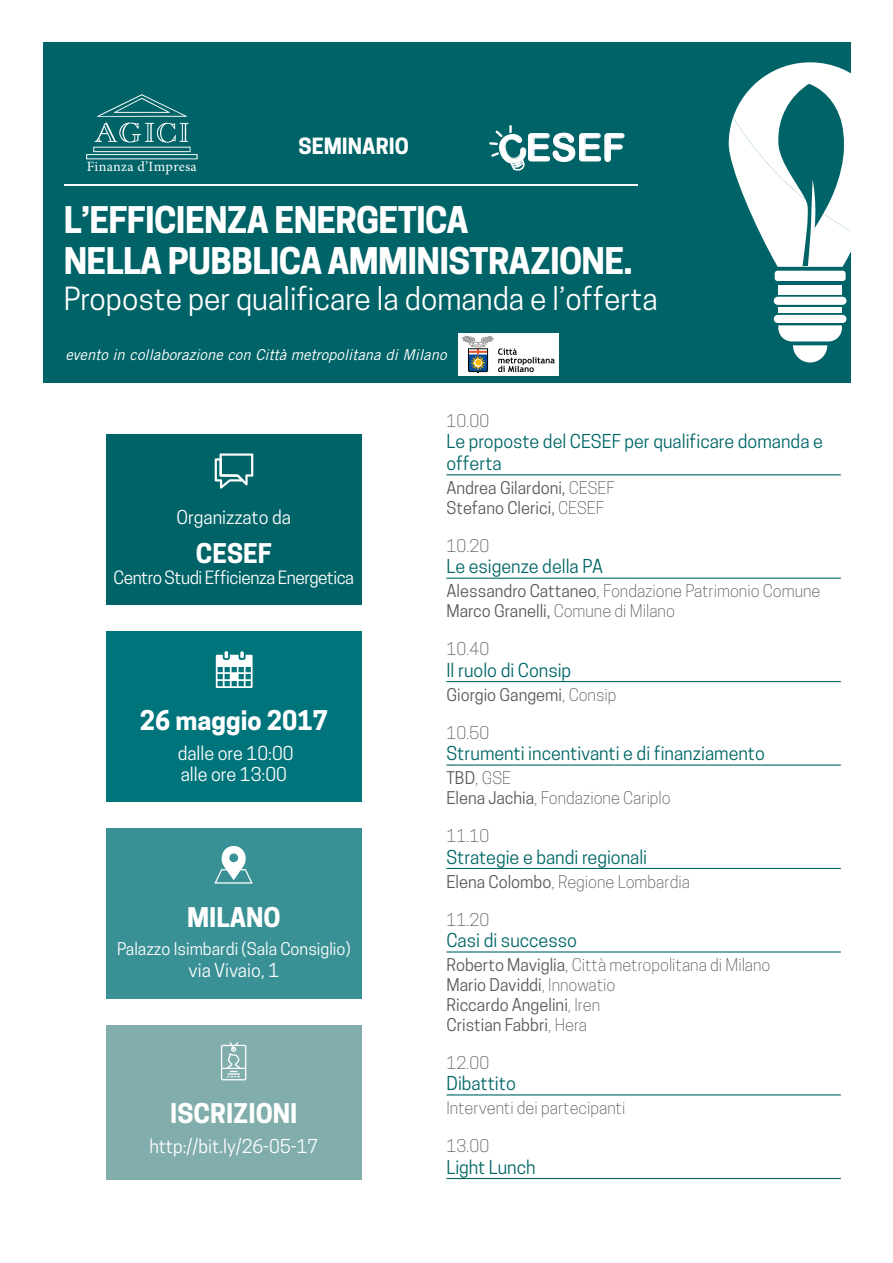
<style>
.page{position:relative;width:893px;height:1263px;background:#fff}
.page>*{position:absolute;margin:0;border:0;box-sizing:border-box;transform-origin:0 0}
.t1{font:38.25px "Arial Rounded MT Bold";color:#fff}
.t2{font:700 34.5px/41.4px "Cooper Hewitt";letter-spacing:-.02em;color:#fff}
.t3{font:30px "Cooper Hewitt";color:#fff}
.t4{font:700 25.5px "Cooper Hewitt";color:#fff}
.t5{font:700 21px "Cooper Hewitt";color:#fff}
.t6{font:18px/21.6px "Cooper Hewitt";color:#066}
.t7{font:18px/21.6px "Cooper Hewitt";color:#fff}
.t8{font:17.25px "Cooper Hewitt";letter-spacing:-.025em;color:#fff}
.t9{font:300 16.5px/19.8px "Cooper Hewitt";color:#595959}
.t10{font:16.5px/19.8px "Cooper Hewitt";color:#595959}
.t11{font:16.5px "Cooper Hewitt";color:#fff}
.t12{font:italic 15px "Trade Gothic LT Std";color:#fff}
.t13{font:14.1px "Minion Pro";letter-spacing:.02em;color:#fff}
.s1{font-weight:300}
.s2{font-weight:400}
</style>
<div class="page">
<div style="left:43px;top:43px;width:808px;height:340px;background:#006367"></div>
<div style="left:775px;top:271px;width:71px;height:10px;background:#fff;border-radius:3px"></div>
<svg style="left:729px;top:62px;width:122px;height:205px"></svg>
<div style="left:774px;top:297px;width:72px;height:8px;background:#fff;border-radius:4px"></div>
<div style="left:778px;top:307px;width:64px;height:5px;background:#fff"></div>
<div style="left:778px;top:285px;width:64px;height:9px;background:#fff"></div>
<svg style="left:778px;top:325px;width:64px;height:37px"></svg>
<div style="left:774px;top:315px;width:72px;height:8px;background:#fff;border-radius:4px"></div>
<hr style="left:64px;top:184px;width:573px;height:1px;background:#fff">
<svg style="left:86px;top:94px;width:112px;height:65px"></svg>
<hr style="left:446px;top:474px;width:395px;height:1px;background:#066">
<hr style="left:446px;top:578px;width:395px;height:1px;background:#066">
<hr style="left:446px;top:681px;width:395px;height:1px;background:#066">
<hr style="left:446px;top:764px;width:395px;height:2px;background:#066">
<hr style="left:446px;top:868px;width:395px;height:1px;background:#066">
<hr style="left:446px;top:951px;width:395px;height:1px;background:#066">
<hr style="left:446px;top:1094px;width:395px;height:1px;background:#066">
<hr style="left:446px;top:1178px;width:395px;height:1px;background:#066">
<div style="left:106px;top:828px;width:255px;height:170px;background:#399095"></div>
<svg style="left:214px;top:846px;width:39px;height:37px"></svg>
<div style="left:106px;top:631px;width:255px;height:170px;background:#00747b"></div>
<svg style="left:216px;top:651px;width:37px;height:37px"></svg>
<div style="left:106px;top:434px;width:255px;height:170px;background:#006367"></div>
<svg style="left:215px;top:453px;width:38px;height:36px"></svg>
<div style="left:106px;top:1026px;width:255px;height:153px;background:#81adad"></div>
<svg style="left:221px;top:1042px;width:25px;height:38px"></svg>
<div style="left:458px;top:333px;width:100px;height:43px;background:#fff"></div>
<svg style="left:462px;top:335px;width:93px;height:38px"></svg>
<svg style="left:489px;top:126px;width:136px;height:45px"></svg>
<p class="t13" style="left:87px;top:157px;width:111px">Finanza d’Impresa</p>
<p class="t5" style="left:298px;top:134px;width:112px">SEMINARIO</p>
<h1 class="t1" style="left:526px;top:125px;width:101px">ESEF</h1>
<h2 class="t2" style="left:64px;top:199px;width:570px">L’EFFICIENZA ENERGETICA<br>NELLA PUBBLICA AMMINISTRAZIONE.</h2>
<h3 class="t3" style="left:64px;top:281px;width:595px">Proposte per qualificare la domanda e l’offerta</h3>
<p class="t12" style="left:65px;top:345px;width:383px">evento in collaborazione con Città metropolitana di Milano</p>
<p class="t7" style="left:177px;top:507px;width:116px">Organizzato da</p>
<h3 class="t4" style="left:196px;top:539px;width:77px">CESEF</h3>
<p class="t8" style="left:114px;top:567px;width:242px">Centro Studi Efficienza Energetica</p>
<h3 class="t4" style="left:140px;top:705px;width:190px">26 maggio 2017</h3>
<p class="t7" style="left:178px;top:742px;width:117px">dalle ore 10:00 alle ore 13:00</p>
<h3 class="t4" style="left:187px;top:902px;width:95px">MILANO</h3>
<p class="t11" style="left:117px;top:939px;width:235px">Palazzo Isimbardi (Sala Consiglio)</p>
<p class="t7" style="left:189px;top:959px;width:92px">via Vivaio, 1</p>
<h3 class="t4" style="left:170px;top:1099px;width:129px">ISCRIZIONI</h3>
<p class="t7" style="left:149px;top:1136px;width:170px">http://bit.ly/26-05-17</p>
<p class="t9" style="left:446px;top:411px;width:44px">10.00</p>
<p class="t6" style="left:446px;top:431px;width:378px">Le proposte del CESEF per qualificare domanda e offerta</p>
<p class="t10" style="left:446px;top:478px;width:170px">Andrea Gilardoni, <span class="s1">CESEF<br></span>Stefano Clerici, <span class="s1">CESEF</span></p>
<p class="t9" style="left:446px;top:536px;width:44px">10.20</p>
<p class="t6" style="left:446px;top:556px;width:158px">Le esigenze della PA</p>
<p class="t9" style="left:446px;top:581px;width:375px"><span class="s2">Alessandro Cattaneo</span>, Fondazione Patrimonio Comune<br><span class="s2">Marco Granelli,</span> Comune di Milano</p>
<p class="t9" style="left:446px;top:639px;width:44px">10.40</p>
<p class="t6" style="left:446px;top:659px;width:126px">Il ruolo di Consip</p>
<p class="t10" style="left:446px;top:685px;width:172px">Giorgio Gangemi<span class="s1">, Consip</span></p>
<p class="t9" style="left:446px;top:723px;width:44px">10.50</p>
<p class="t6" style="left:446px;top:743px;width:320px">Strumenti incentivanti e di finanziamento</p>
<p class="t9" style="left:446px;top:768px;width:226px"><span class="s2">TBD</span>, GSE<br><span class="s2">Elena Jachia</span>, Fondazione Cariplo</p>
<p class="t9" style="left:446px;top:826px;width:44px">11.10</p>
<p class="t6" style="left:446px;top:846px;width:202px">Strategie e bandi regionali</p>
<p class="t9" style="left:446px;top:871px;width:245px"><span class="s2">Elena Colombo</span>, Regione Lombardia</p>
<p class="t9" style="left:446px;top:909px;width:44px">11.20</p>
<p class="t6" style="left:446px;top:930px;width:132px">Casi di successo</p>
<p class="t10" style="left:446px;top:955px;width:326px">Roberto Maviglia<span class="s1">, Città metropolitana di Milano<br></span>Mario Daviddi<span class="s1">, Innowatio<br></span>Riccardo Angelini<span class="s1">, Iren<br></span>Cristian Fabbri<span class="s1">, Hera</span></p>
<p class="t9" style="left:446px;top:1052px;width:44px">12.00</p>
<p class="t6" style="left:446px;top:1072px;width:71px">Dibattito</p>
<p class="t9" style="left:446px;top:1098px;width:180px">Interventi dei partecipanti</p>
<p class="t9" style="left:446px;top:1136px;width:44px">13.00</p>
<p class="t6" style="left:446px;top:1156px;width:91px">Light Lunch</p>
</div>
